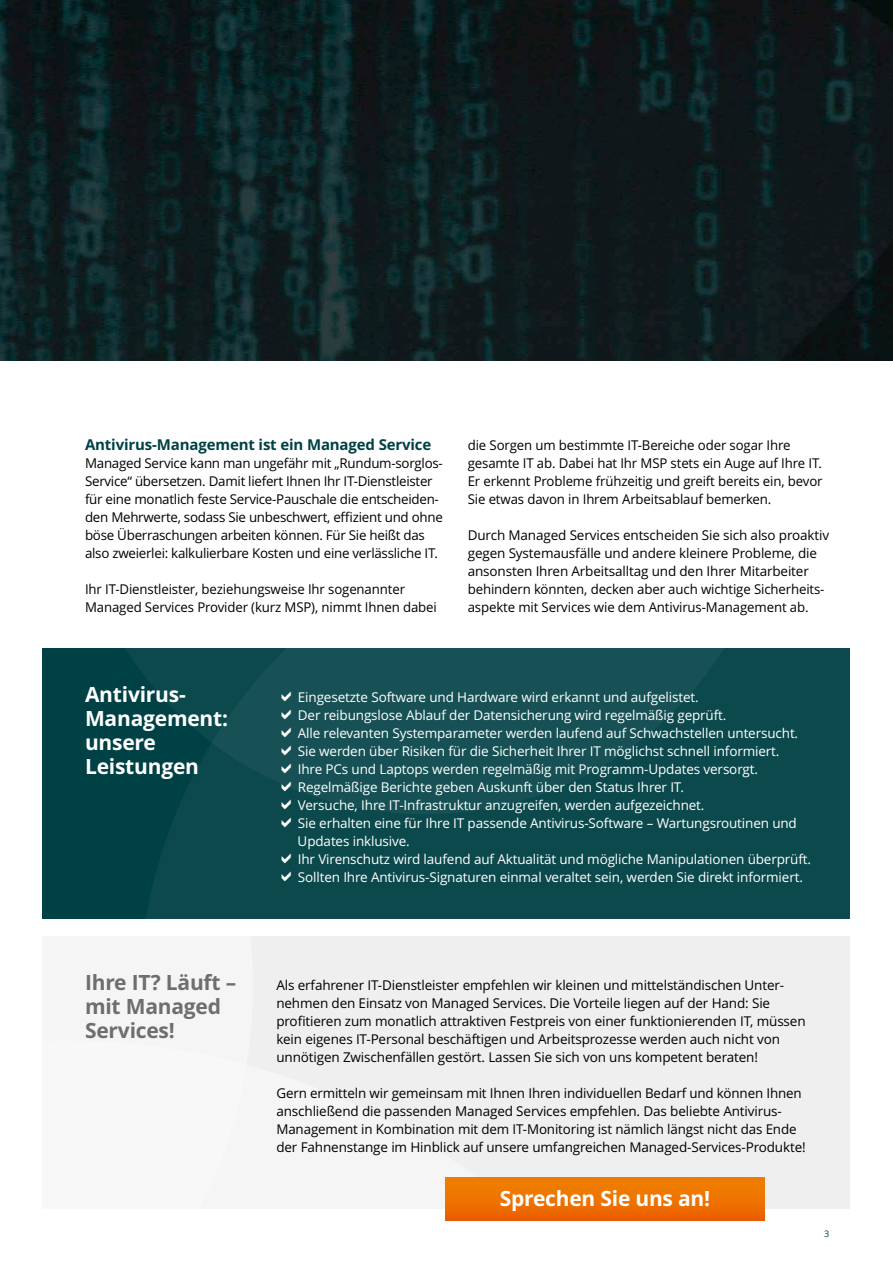
<style>
.page{position:relative;width:893px;height:1263px;background:#fff}
.page>*{position:absolute;margin:0;border:0;box-sizing:border-box;transform-origin:0 0}
.t1{font:700 21px/24px "Open Sans";letter-spacing:-.01em;color:#fff}
.t2{font:700 21px/24px "Open Sans";letter-spacing:-.01em;color:#6e6e6e}
.t3{font:700 15px "Open Sans";letter-spacing:-.01em;color:#004145}
.t4{font:13.5px/18px "Open Sans";letter-spacing:-.01em;color:#000}
.t5{font:13.5px/18px "Open Sans";letter-spacing:-.01em;color:#fff}
.t6{font:9px "Open Sans";color:#004145}
</style>
<div class="page">
<div style="left:43px;top:936px;width:807px;height:272px;background:#efefef"></div>
<div style="left:43px;top:648px;width:807px;height:270px;background:#004145"></div>
<svg style="left:139px;top:648px;width:711px;height:270px;fill:#0c494d"></svg>
<img style="left:0;top:0;width:893px;height:360px">
<div style="left:445px;top:1177px;width:319px;height:43px;background:linear-gradient(to bottom,#f08200,#ec6200)"></div>
<svg style="left:282px;top:691px;width:9px;height:10px"></svg>
<svg style="left:282px;top:709px;width:9px;height:10px"></svg>
<svg style="left:282px;top:727px;width:9px;height:10px"></svg>
<svg style="left:282px;top:745px;width:9px;height:10px"></svg>
<svg style="left:282px;top:763px;width:9px;height:10px"></svg>
<svg style="left:282px;top:781px;width:9px;height:10px"></svg>
<svg style="left:282px;top:799px;width:9px;height:10px"></svg>
<svg style="left:282px;top:817px;width:9px;height:10px"></svg>
<svg style="left:282px;top:853px;width:9px;height:10px"></svg>
<svg style="left:282px;top:871px;width:9px;height:10px"></svg>
<p class="t3" style="left:85px;top:434px;width:348px">Antivirus-Management ist ein Managed Service</p>
<p class="t4" style="left:85px;top:454px;width:359px">Managed Service kann man ungefähr mit „Rundum-sorglos-Service“ übersetzen. Damit liefert Ihnen Ihr IT-Dienstleister für eine monatlich feste Service-Pauschale die entscheiden&shy;den Mehrwerte, sodass Sie unbeschwert, effizient und ohne böse Überraschungen arbeiten können. Für Sie heißt das also zweierlei: kalkulierbare Kosten und eine verlässliche IT.</p>
<p class="t4" style="left:85px;top:580px;width:353px">Ihr IT-Dienstleister, beziehungsweise Ihr sogenannter<br>Managed Services Provider (kurz MSP), nimmt Ihnen dabei</p>
<p class="t4" style="left:468px;top:436px;width:356px">die Sorgen um bestimmte IT-Bereiche oder sogar Ihre gesamte IT ab. Dabei hat Ihr MSP stets ein Auge auf Ihre IT.<br>Er erkennt Probleme frühzeitig und greift bereits ein, bevor Sie etwas davon in Ihrem Arbeitsablauf bemerken.</p>
<p class="t4" style="left:468px;top:526px;width:363px">Durch Managed Services entscheiden Sie sich also proaktiv gegen Systemausfälle und andere kleinere Probleme, die ansonsten Ihren Arbeitsalltag und den Ihrer Mitarbeiter behindern könnten, decken aber auch wichtige Sicherheits&shy;aspekte mit Services wie dem Antivirus-Management ab.</p>
<h1 class="t1" style="left:85px;top:682px;width:145px">Antivirus-<br>Management: unsere<br>Leistungen</h1>
<h1 class="t2" style="left:85px;top:970px;width:153px">Ihre IT? Läuft – mit Managed<br>Services!</h1>
<p class="t5" style="left:298px;top:688px;width:515px">Eingesetzte Software und Hardware wird erkannt und aufgelistet.<br>Der reibungslose Ablauf der Datensicherung wird regelmäßig geprüft.<br>Alle relevanten Systemparameter werden laufend auf Schwachstellen untersucht.<br>Sie werden über Risiken für die Sicherheit Ihrer IT möglichst schnell informiert.<br>Ihre PCs und Laptops werden regelmäßig mit Programm-Updates versorgt.<br>Regelmäßige Berichte geben Auskunft über den Status Ihrer IT.<br>Versuche, Ihre IT-Infrastruktur anzugreifen, werden aufgezeichnet.<br>Sie erhalten eine für Ihre IT passende Antivirus-Software – Wartungsroutinen und Updates inklusive.<br>Ihr Virenschutz wird laufend auf Aktualität und mögliche Manipulationen überprüft.<br>Sollten Ihre Antivirus-Signaturen einmal veraltet sein, werden Sie direkt informiert.</p>
<p class="t4" style="left:276px;top:976px;width:531px">Als erfahrener IT-Dienstleister empfehlen wir kleinen und mittelständischen Unter&shy;nehmen den Einsatz von Managed Services. Die Vorteile liegen auf der Hand: Sie profitieren zum monatlich attraktiven Festpreis von einer funktionierenden IT, müssen kein eigenes IT-Personal beschäftigen und Arbeitsprozesse werden auch nicht von unnötigen Zwischenfällen gestört. Lassen Sie sich von uns kompetent beraten!</p>
<p class="t4" style="left:276px;top:1084px;width:531px">Gern ermitteln wir gemeinsam mit Ihnen Ihren individuellen Bedarf und können Ihnen anschließend die passenden Managed Services empfehlen. Das beliebte Antivirus-Management in Kombination mit dem IT-Monitoring ist nämlich längst nicht das Ende der Fahnenstange im Hinblick auf unsere umfangreichen Managed-Services-Produkte!</p>
<h1 class="t1" style="left:500px;top:1185px;width:212px">Sprechen Sie uns an!</h1>
<p class="t6" style="left:824px;top:1227px;width:7px">3</p>
</div>
